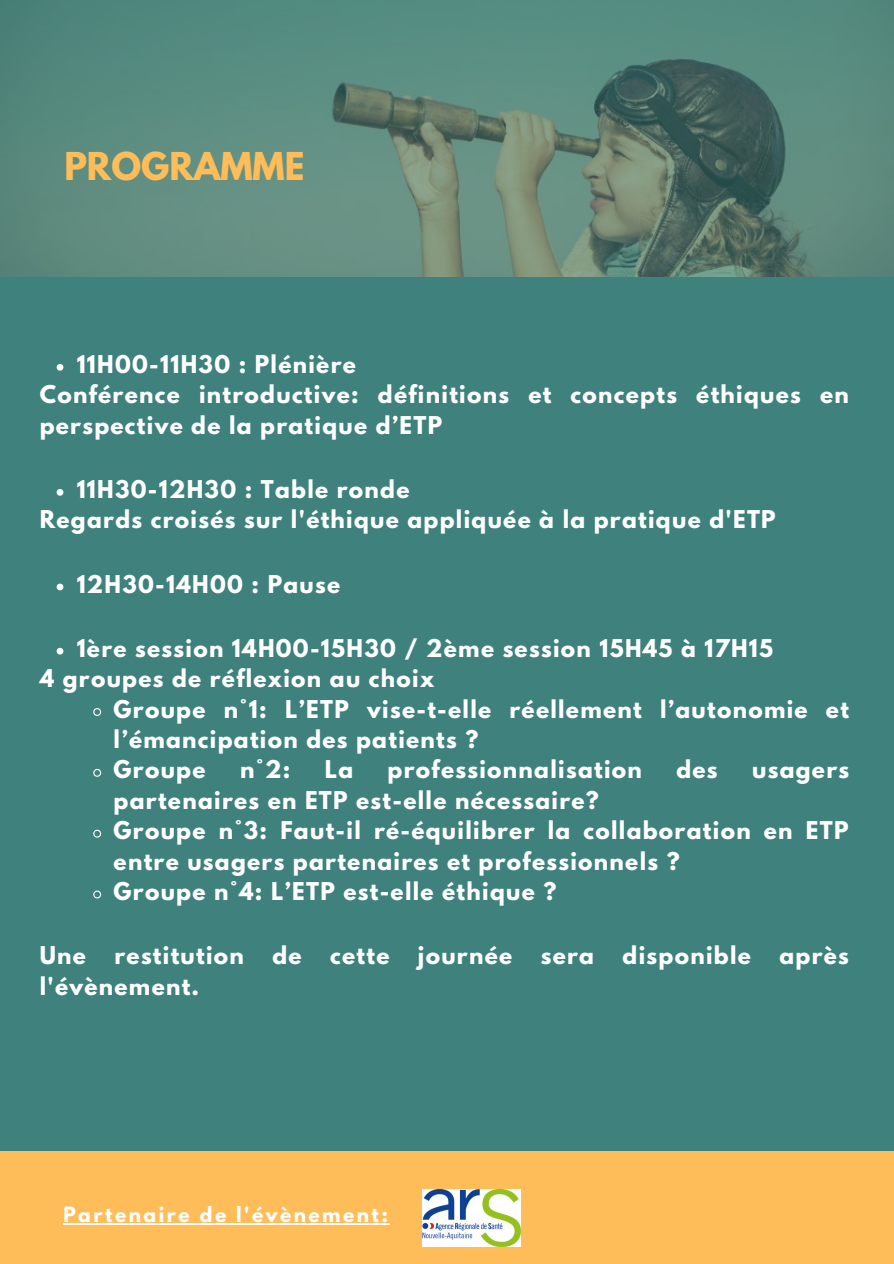
<style>
.page{position:relative;width:894px;height:1264px;background:#fff}
.page>*{position:absolute;margin:0;border:0;box-sizing:border-box;transform-origin:0 0}
.t1{font:700 34.05px "League Spartan";color:#ffbd59}
.t2{font:700 21.75px/30.5px "League Spartan";letter-spacing:.06em;color:#fff}
.t3{font:700 18.6px "League Spartan";letter-spacing:.135em;color:#fff}
</style>
<div class="page">
<div style="left:0;top:0;width:893px;height:1263px;background:#3e817d"></div>
<img style="left:0;top:0;width:893px;height:276px">
<div style="left:0;top:1151px;width:893px;height:112px;background:#ffbd59"></div>
<img style="left:422px;top:1189px;width:98px;height:56px">
<svg style="left:57px;top:364px;width:6px;height:7px"></svg>
<svg style="left:57px;top:489px;width:6px;height:6px"></svg>
<svg style="left:57px;top:583px;width:6px;height:7px"></svg>
<svg style="left:57px;top:647px;width:6px;height:7px"></svg>
<svg style="left:93px;top:708px;width:9px;height:8px"></svg>
<svg style="left:93px;top:768px;width:9px;height:9px"></svg>
<svg style="left:93px;top:829px;width:9px;height:9px"></svg>
<svg style="left:93px;top:890px;width:9px;height:9px"></svg>
<hr style="left:63px;top:1222px;width:327px;height:2px;background:#fff">
<p class="t1" style="left:64px;top:150px;width:241px">PROGRAMME</p>
<p class="t2" style="left:77px;top:352px;width:281px">11H00-11H30 : Plénière</p>
<p class="t2" style="left:40px;top:382px;width:810px">Conférence introductive: définitions et concepts éthiques en perspective de la pratique d’ETP</p>
<p class="t2" style="left:77px;top:477px;width:334px">11H30-12H30 : Table ronde</p>
<p class="t2" style="left:40px;top:507px;width:737px">Regards croisés sur l'éthique appliquée à la pratique d'ETP</p>
<p class="t2" style="left:77px;top:571px;width:265px">12H30-14H00 : Pause</p>
<p class="t2" style="left:77px;top:635px;width:697px">1ère session 14H00-15H30 / 2ème session 15H45 à 17H15</p>
<p class="t2" style="left:114px;top:696px;width:736px">Groupe n°1: L’ETP vise-t-elle réellement l’autonomie et l’émancipation des patients ?</p>
<p class="t2" style="left:114px;top:757px;width:93px">Groupe</p>
<p class="t2" style="left:240px;top:757px;width:52px">n°2:</p>
<p class="t2" style="left:324px;top:757px;width:30px">La</p>
<p class="t2" style="left:387px;top:757px;width:256px">professionnalisation</p>
<p class="t2" style="left:676px;top:757px;width:43px">des</p>
<p class="t2" style="left:752px;top:757px;width:98px">usagers</p>
<p class="t2" style="left:114px;top:787px;width:486px">partenaires en ETP est-elle nécessaire?</p>
<p class="t2" style="left:114px;top:818px;width:736px">Groupe n°3: Faut-il ré-équilibrer la collaboration en ETP entre usagers partenaires et professionnels ?</p>
<p class="t2" style="left:114px;top:878px;width:444px">Groupe n°4: L’ETP est-elle éthique ?</p>
<p class="t2" style="left:40px;top:666px;width:396px">4 groupes de réflexion au choix</p>
<p class="t2" style="left:40px;top:943px;width:48px">Une</p>
<p class="t2" style="left:114px;top:943px;width:131px">restitution</p>
<p class="t2" style="left:272px;top:943px;width:31px">de</p>
<p class="t2" style="left:330px;top:943px;width:61px">cette</p>
<p class="t2" style="left:418px;top:943px;width:96px">journée</p>
<p class="t2" style="left:540px;top:943px;width:55px">sera</p>
<p class="t2" style="left:622px;top:943px;width:130px">disponible</p>
<p class="t2" style="left:779px;top:943px;width:71px">après</p>
<p class="t2" style="left:40px;top:973px;width:161px">l'évènement.</p>
<p class="t3" style="left:63px;top:1205px;width:326px">Partenaire de l'évènement:</p>
</div>
